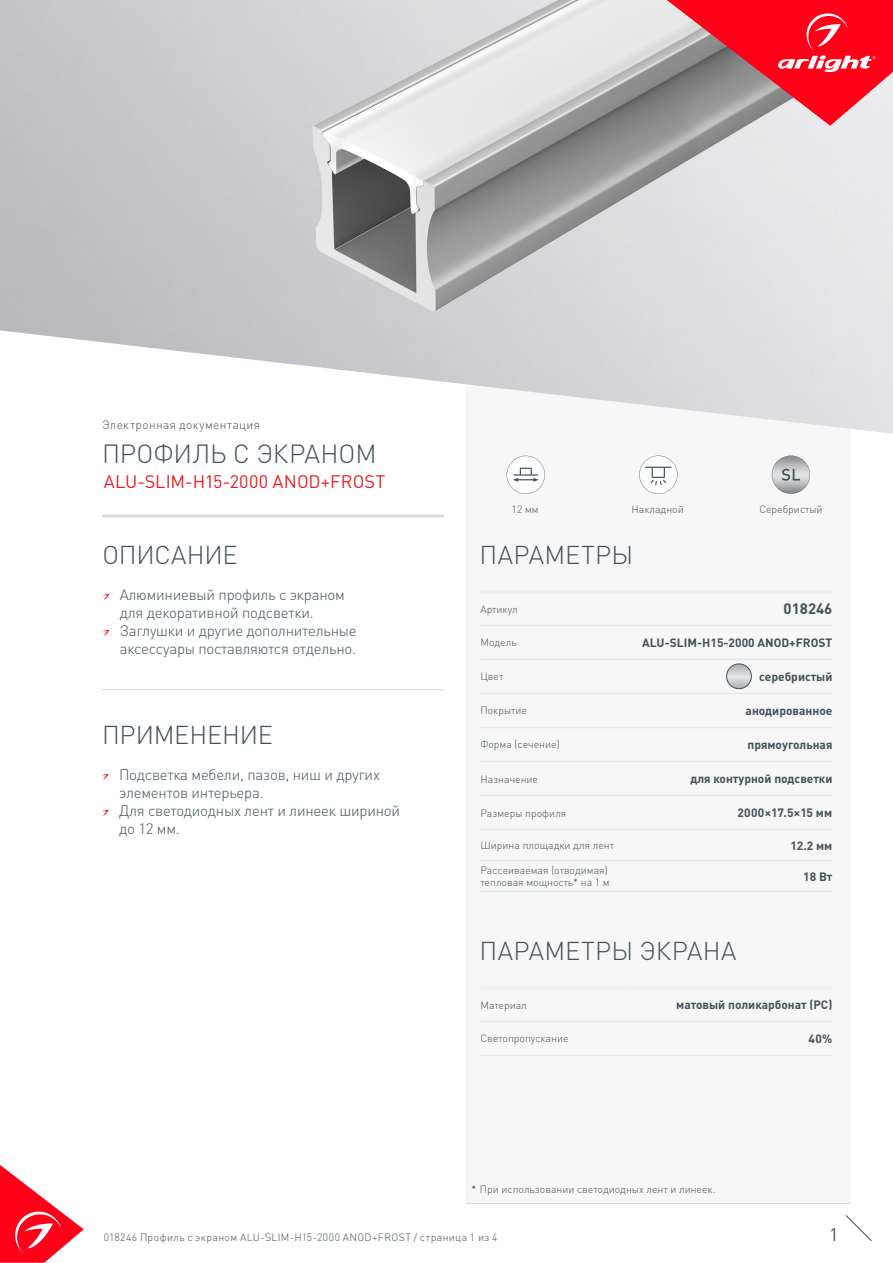
<style>
.page{position:relative;width:893px;height:1263px;background:#fff}
.page>*{position:absolute;margin:0;border:0;box-sizing:border-box;transform-origin:0 0}
.t1{font:300 25.95px "DIN Pro";letter-spacing:-.005em;color:#425159}
.t2{font:300 25.5px "DIN Pro";letter-spacing:-.005em;color:#425159}
.t3{font:300 25.5px "DIN Pro";letter-spacing:.02em;color:#425159}
.t4{font:300 25.5px "DIN Pro";letter-spacing:.015em;color:#425159}
.t5{font:18px "DIN Pro";letter-spacing:.005em;color:#ee1d23}
.t6{font:18px "DIN Pro";color:#425159}
.t7{font:300 15px/18px "DIN Pro";letter-spacing:-.015em;color:#425159}
.t8{font:700 15px "DIN Pro";color:#425159}
.t9{font:700 12px "DIN Pro";color:#425159}
.t10{font:300 12px "DIN Pro";letter-spacing:.03em;color:#425159}
.t11{font:700 12px "DIN Pro";letter-spacing:.02em;color:#425159}
.t12{font:300 10.5px/12.6px "DIN Pro";color:#425159}
.t13{font:300 10.5px "DIN Pro";letter-spacing:.035em;color:#425159}
.s1{color:#231f20}
</style>
<div class="page">
<svg style="left:0;top:1165px;width:84px;height:98px"></svg>
<svg style="left:845px;top:1215px;width:27px;height:26px"></svg>
<div style="left:466px;top:250px;width:384px;height:953px;background:#f7f7f8"></div>
<svg style="left:507px;top:456px;width:38px;height:38px"></svg>
<hr style="left:102px;top:514px;width:342px;height:3px;background:#dcdddf">
<img style="left:0;top:0;width:893px;height:434px">
<hr style="left:480px;top:590px;width:148px;height:4px;background:#eeeeef">
<hr style="left:628px;top:590px;width:204px;height:4px;background:#eeeeef">
<hr style="left:480px;top:625px;width:148px;height:1px;background:#e6e7e9">
<hr style="left:628px;top:625px;width:204px;height:1px;background:#e6e7e9">
<hr style="left:480px;top:659px;width:148px;height:1px;background:#e6e7e9">
<hr style="left:628px;top:659px;width:204px;height:1px;background:#e6e7e9">
<hr style="left:480px;top:693px;width:148px;height:1px;background:#e6e7e9">
<hr style="left:628px;top:693px;width:204px;height:1px;background:#e6e7e9">
<hr style="left:480px;top:727px;width:148px;height:1px;background:#e6e7e9">
<hr style="left:628px;top:727px;width:204px;height:1px;background:#e6e7e9">
<hr style="left:480px;top:761px;width:148px;height:1px;background:#e6e7e9">
<hr style="left:628px;top:761px;width:204px;height:1px;background:#e6e7e9">
<hr style="left:480px;top:795px;width:148px;height:1px;background:#e6e7e9">
<hr style="left:628px;top:795px;width:204px;height:1px;background:#e6e7e9">
<hr style="left:480px;top:829px;width:148px;height:1px;background:#e6e7e9">
<hr style="left:628px;top:829px;width:204px;height:1px;background:#e6e7e9">
<hr style="left:480px;top:860px;width:148px;height:1px;background:#e6e7e9">
<hr style="left:628px;top:860px;width:204px;height:1px;background:#e6e7e9">
<hr style="left:480px;top:891px;width:148px;height:1px;background:#e6e7e9">
<hr style="left:628px;top:891px;width:204px;height:1px;background:#e6e7e9">
<svg style="left:667px;top:0;width:226px;height:126px"></svg>
<svg style="left:103px;top:594px;width:6px;height:6px"></svg>
<svg style="left:103px;top:630px;width:6px;height:6px"></svg>
<svg style="left:102px;top:774px;width:7px;height:6px"></svg>
<svg style="left:102px;top:810px;width:7px;height:6px"></svg>
<svg style="left:727px;top:664px;width:24px;height:25px"></svg>
<div style="left:726px;top:663px;width:26px;height:26px;border:1px solid #425159;border-radius:50%"></div>
<svg style="left:772px;top:456px;width:38px;height:38px"></svg>
<svg style="left:639px;top:456px;width:38px;height:38px"></svg>
<hr style="left:466px;top:1203px;width:384px;height:1px;background:#dcdddf">
<hr style="left:102px;top:689px;width:342px;height:1px;background:#dcdddf">
<hr style="left:480px;top:986px;width:148px;height:3px;background:#eeeeef">
<hr style="left:628px;top:986px;width:204px;height:3px;background:#eeeeef">
<hr style="left:480px;top:1020px;width:148px;height:2px;background:#e6e7e9">
<hr style="left:628px;top:1020px;width:204px;height:2px;background:#e6e7e9">
<hr style="left:480px;top:1054px;width:148px;height:2px;background:#e6e7e9">
<hr style="left:628px;top:1054px;width:204px;height:2px;background:#e6e7e9">
<p class="t10" style="left:102px;top:417px;width:160px">Электронная документация</p>
<p class="t1" style="left:102px;top:436px;width:276px">ПРОФИЛЬ С ЭКРАНОМ</p>
<p class="t5" style="left:104px;top:470px;width:283px">ALU-SLIM-H15-2000 ANOD+FROST</p>
<p class="t2" style="left:102px;top:537px;width:137px">ОПИСАНИЕ</p>
<p class="t7" style="left:120px;top:584px;width:227px">Алюминиевый профиль с экраном для декоративной подсветки.</p>
<p class="t7" style="left:120px;top:620px;width:238px">Заглушки и другие дополнительные аксессуары поставляются отдельно.</p>
<p class="t2" style="left:102px;top:717px;width:172px">ПРИМЕНЕНИЕ</p>
<p class="t7" style="left:119px;top:764px;width:262px">Подсветка мебели, пазов, ниш и других элементов интерьера.</p>
<p class="t7" style="left:119px;top:800px;width:283px">Для светодиодных лент и линеек шириной до 12 мм.</p>
<p class="t12" style="left:512px;top:502px;width:29px">12 мм</p>
<p class="t12" style="left:632px;top:502px;width:54px">Накладной</p>
<p class="t4" style="left:479px;top:537px;width:155px">ПАРАМЕТРЫ</p>
<p class="t12" style="left:759px;top:502px;width:65px">Серебристый</p>
<p class="t12" style="left:480px;top:602px;width:39px">Артикул</p>
<p class="t8" style="left:784px;top:599px;width:50px">018246</p>
<p class="t12" style="left:480px;top:636px;width:38px">Модель</p>
<p class="t9" style="left:642px;top:634px;width:192px">ALU-SLIM-H15-2000 ANOD+FROST</p>
<p class="t12" style="left:480px;top:670px;width:24px">Цвет</p>
<p class="t9" style="left:759px;top:668px;width:75px">серебристый</p>
<p class="t12" style="left:480px;top:704px;width:48px">Покрытие</p>
<p class="t9" style="left:746px;top:702px;width:88px">анодированное</p>
<p class="t12" style="left:480px;top:738px;width:81px">Форма (сечение)</p>
<p class="t9" style="left:747px;top:736px;width:86px">прямоугольная</p>
<p class="t12" style="left:480px;top:772px;width:59px">Назначение</p>
<p class="t9" style="left:690px;top:770px;width:144px">для контурной подсветки</p>
<p class="t12" style="left:480px;top:806px;width:87px">Размеры профиля</p>
<p class="t11" style="left:737px;top:805px;width:97px">2000×17.5×15 мм</p>
<p class="t12" style="left:480px;top:838px;width:135px">Ширина площадки для лент</p>
<p class="t9" style="left:790px;top:837px;width:43px">12.2 мм</p>
<p class="t12" style="left:480px;top:863px;width:131px">Рассеиваемая (отводимая) тепловая мощность* на 1 м</p>
<p class="t9" style="left:803px;top:868px;width:31px">18 Вт</p>
<p class="t3" style="left:479px;top:933px;width:258px">ПАРАМЕТРЫ ЭКРАНА</p>
<p class="t12" style="left:480px;top:998px;width:48px">Материал</p>
<p class="t9" style="left:676px;top:997px;width:158px">матовый поликарбонат (PC)</p>
<p class="t12" style="left:480px;top:1032px;width:90px">Светопропускание</p>
<p class="t9" style="left:809px;top:1030px;width:25px">40%</p>
<p class="t12" style="left:471px;top:1183px;width:246px"><span class="s1">*</span> При использовании светодиодных лент и линеек.</p>
<p class="t13" style="left:104px;top:1230px;width:395px">018246 Профиль с экраном ALU-SLIM-H15-2000 ANOD+FROST / страница 1 из 4</p>
<h3 class="t6" style="left:829px;top:1222px;width:11px">1</h3>
</div>
